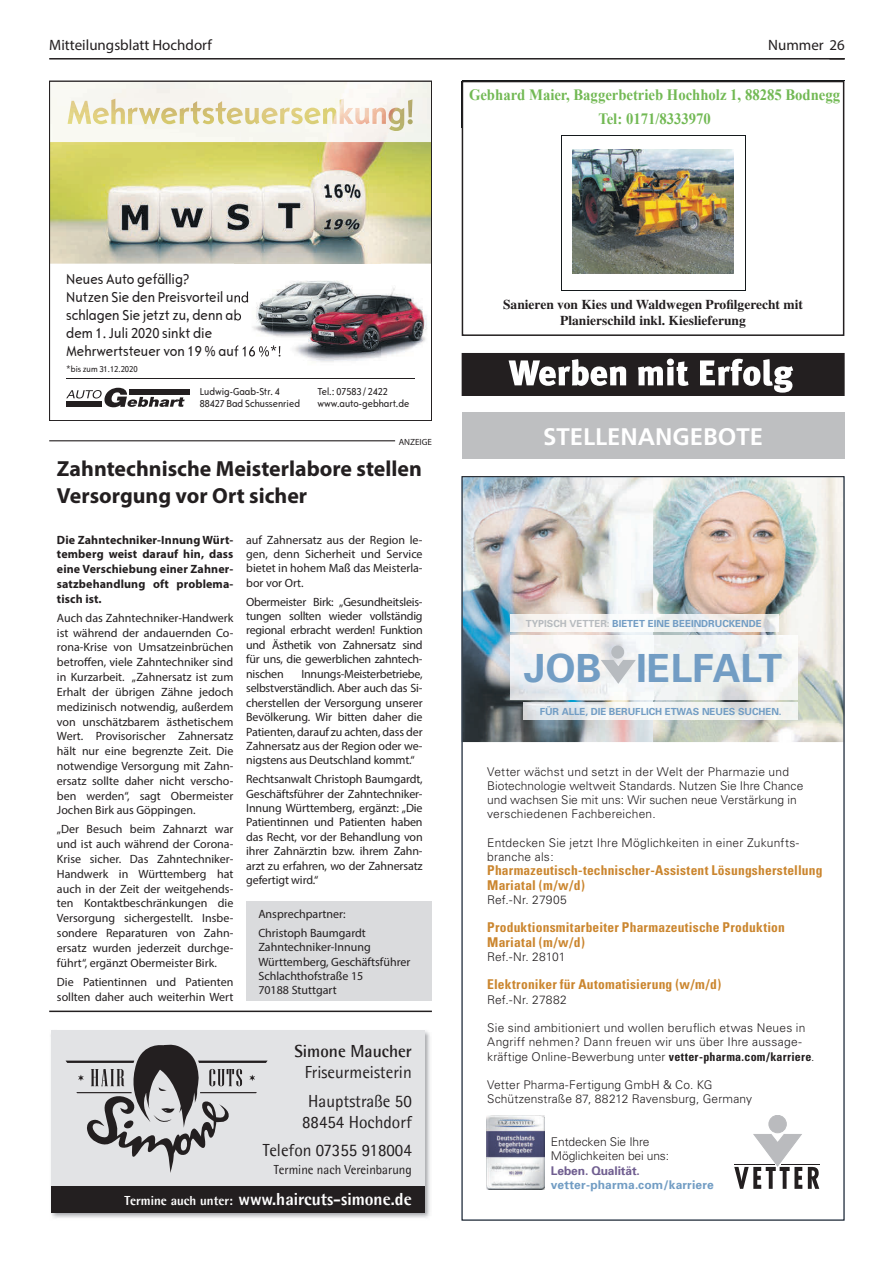
<style>
.page{position:relative;width:893px;height:1263px;background:#fff}
.page>*{position:absolute;margin:0;border:0;box-sizing:border-box;transform-origin:0 0}
.t1{font:700 38.85px "Univers";color:#729dc4}
.t2{font:700 24px "Frutiger";color:#fff}
.t3{font:700 21.9px/26.2px "Myriad Pro";color:#231f20}
.t4{font:17.55px/28.3px "Agfa Rotis Semisans";color:#231f20;scale:.96 1}
.t5{font:800 17.55px "Agfa Rotis Semisans";color:#fff;scale:.96 1}
.t6{font:700 17.55px "Agfa Rotis Semisans";color:#231f20;scale:.96 1}
.t7{font:700 15.75px/24px "Times New Roman";color:#72b954;text-align:center;scale:.93 1}
.t8{font:700 15.75px "Times New Roman";color:#14191c;scale:.93 1}
.t9{font:condensed 15px/18px "Opel Sans";color:#231f20}
.t10{font:15px "Myriad Pro";color:#231f20}
.t11{font:700 condensed 13.5px/14.2px "Univers";letter-spacing:.015em;color:#cb862f}
.t12{font:700 13.5px/16.2px "Times LT Std";color:#231f20;text-align:center}
.t13{font:13.2px "Agfa Rotis Semisans";color:#231f20;scale:.96 1}
.t14{font:12px/14.4px "Myriad Pro";color:#231f20;text-align:justify}
.t15{font:300 12px/14.2px "Univers";letter-spacing:.015em;color:#231f20}
.t16{font:700 12px/14.9px "Myriad Pro";letter-spacing:.01em;color:#231f20;text-align:justify}
.t17{font:300 12px/14.2px "Univers";letter-spacing:-.01em;color:#231f20}
.t18{font:700 12px "Univers";letter-spacing:.01em;color:#729dc4}
.t19{font:700 12px "Univers";letter-spacing:-.01em;color:#705e90}
.t20{font:condensed 10.5px/12.6px "Opel Sans";color:#231f20}
.t21{font:700 9.75px "Univers";color:#729dc4}
.t22{font:condensed 9px "Opel Sans";color:#231f20}
.t23{font:9px "Myriad Pro";color:#231f20}
.s1{font-size:13.2px}
.s2{color:#b7bbbf}
.s3{font-weight:700;font-stretch:condensed}
</style>
<div class="page">
<hr style="left:49px;top:58px;width:795px;height:2px;background:#231f20">
<svg style="left:829px;top:58px;width:16px;height:2px"></svg>
<img style="left:51px;top:1030px;width:379px;height:188px">
<div style="left:51px;top:1031px;width:373px;height:182px;background:#e2e3e5"></div>
<svg style="left:66px;top:1044px;width:202px;height:129px"></svg>
<div style="left:51px;top:1186px;width:373px;height:27px;background:#231f20"></div>
<img style="left:464px;top:478px;width:378px;height:264px">
<div style="left:769px;top:1115px;width:17px;height:18px;background:#babbbe;border-radius:50%"></div>
<svg style="left:734px;top:1134px;width:68px;height:55px"></svg>
<svg style="left:808px;top:1167px;width:11px;height:22px"></svg>
<hr style="left:734px;top:1164px;width:40px;height:1px;background:#231f20">
<hr style="left:781px;top:1164px;width:38px;height:1px;background:#231f20">
<img style="left:487px;top:1115px;width:57px;height:74px">
<img style="left:510px;top:635px;width:287px;height:64px">
<img style="left:524px;top:703px;width:273px;height:17px">
<img style="left:510px;top:615px;width:268px;height:17px">
<div style="left:611px;top:645px;width:13px;height:14px;background:#b7bbbf;border-radius:50%"></div>
<svg style="left:601px;top:660px;width:35px;height:24px"></svg>
<svg style="left:561px;top:135px;width:185px;height:1px"></svg>
<hr style="left:561px;top:136px;width:1px;height:155px;background:#14191c">
<hr style="left:745px;top:136px;width:1px;height:155px;background:#14191c">
<hr style="left:561px;top:136px;width:184px;height:1px;background:#14191c">
<hr style="left:561px;top:291px;width:184px;height:1px;background:#14191c">
<img style="left:572px;top:150px;width:162px;height:123px">
<div style="left:462px;top:81px;width:382px;height:255px;border:2px solid #231f20"></div>
<svg style="left:51px;top:83px;width:379px;height:325px"></svg>
<div style="left:49px;top:81px;width:383px;height:340px;border:1px solid #231f20"></div>
<hr style="left:49px;top:440px;width:346px;height:1px;background:#231f20">
<hr style="left:49px;top:1010px;width:383px;height:2px;background:#231f20">
<div style="left:246px;top:901px;width:186px;height:99px;background:#dadbdd"></div>
<div style="left:462px;top:412px;width:382px;height:47px;background:#bebfc1"></div>
<svg style="left:462px;top:353px;width:382px;height:42px"></svg>
<p class="t10" style="left:49px;top:35px;width:164px">Mitteilungsblatt Hochdorf</p>
<p class="t10" style="left:768px;top:35px;width:78px">Nummer 26</p>
<h3 class="t7" style="left:490px;top:84px;width:401px">Gebhard Maier, Baggerbetrieb Hochholz 1, 88285 Bodnegg<br>Tel: 0171/8333970</h3>
<h3 class="t7" style="left:469px;top:84px;width:401px">Gebhard Maier, Baggerb tri b Hochholz 1, 882 5 Bodnegg<br>Tel: 0171/8333970</h3>
<p class="t9" style="left:66px;top:270px;width:217px">Neues Auto gefällig?<br>Nutzen Sie den Preisvorteil und schlagen Sie jetzt zu, denn ab<br>dem 1. Juli 2020 sinkt die<br>Mehrwertsteuer von 19 % auf 16 %*!</p>
<p class="t22" style="left:66px;top:363px;width:73px">*bis zum 31.12.2020</p>
<p class="t20" style="left:200px;top:385px;width:102px">Ludwig-Gaab-Str. 4<br>88427 Bad Schussenried</p>
<p class="t20" style="left:317px;top:385px;width:93px">Tel.: 07583 / 2422 www.auto-gebhart.de</p>
<p class="t23" style="left:399px;top:436px;width:35px">ANZEIGE</p>
<h3 class="t3" style="left:57px;top:455px;width:366px">Zahntechnische Meisterlabore stellen<br>Versorgung vor Ort sicher</h3>
<p class="t16" style="left:57px;top:532px;width:178px">Die Zahntechniker-Innung Würt&shy;temberg weist darauf hin, dass eine Verschiebung einer Zahner&shy;satzbehandlung oft problema&shy;tisch ist.</p>
<p class="t14" style="left:57px;top:610px;width:178px;line-height:14.9px">Auch das Zahntechniker-Handwerk ist während der andauernden Co&shy;rona-Krise von Umsatzeinbrüchen betroffen, viele Zahntechniker sind in Kurzarbeit. „Zahnersatz ist zum Erhalt der übrigen Zähne jedoch medizinisch notwendig, außerdem von unschätzbarem ästhetischem Wert. Provisorischer Zahnersatz hält nur eine begrenzte Zeit. Die notwendige Versorgung mit Zahn&shy;ersatz sollte daher nicht verscho&shy;ben werden“, sagt Obermeister Jochen Birk aus Göppingen.</p>
<p class="t14" style="left:57px;top:822px;width:178px;line-height:14.9px">„Der Besuch beim Zahnarzt war und ist auch während der Corona-Krise sicher. Das Zahntechniker-Handwerk in Württemberg hat auch in der Zeit der weitgehends&shy;ten Kontaktbeschränkungen die Versorgung sichergestellt. Insbe&shy;sondere Reparaturen von Zahn&shy;ersatz wurden jederzeit durchge&shy;führt“, ergänzt Obermeister Birk.</p>
<p class="t14" style="left:57px;top:974px;width:178px;line-height:14.9px">Die Patientinnen und Patienten sollten daher auch weiterhin Wert</p>
<p class="t14" style="left:246px;top:532px;width:178px">auf Zahnersatz aus der Region le&shy;gen, denn Sicherheit und Service bietet in hohem Maß das Meisterla&shy;bor vor Ort.</p>
<p class="t14" style="left:246px;top:594px;width:178px">Obermeister Birk: „Gesundheitsleis&shy;tungen sollten wieder vollständig regional erbracht werden! Funktion und Ästhetik von Zahnersatz sind für uns, die gewerblichen zahntech&shy;nischen</p>
<p class="t14" style="left:246px;top:666px;width:178px;text-indent:55px">Innungs-Meisterbetriebe, selbstverständlich. Aber auch das Si&shy;cherstellen der Versorgung unserer Bevölkerung. Wir bitten daher die Patienten, darauf zu achten, dass der Zahnersatz aus der Region oder we&shy;nigstens aus Deutschland kommt.“</p>
<p class="t14" style="left:246px;top:772px;width:178px">Rechtsanwalt Christoph Baumgardt, Geschäftsführer der Zahntechniker-Innung Württemberg, ergänzt: „Die Patientinnen und Patienten haben das Recht, vor der Behandlung von ihrer Zahnärztin bzw. ihrem Zahn&shy;arzt zu erfahren, wo der Zahnersatz gefertigt wird.“</p>
<p class="t14" style="left:258px;top:905px;width:109px;line-height:18.6px">Ansprechpartner:<br>Christoph Baumgardt</p>
<p class="t14" style="left:258px;top:940px;width:154px;text-align:left">Zahntechniker-Innung<br>Württemberg, Geschäftsführer<br>Schlachthofstraße 15<br>70188 Stuttgart</p>
<h3 class="t6" style="left:294px;top:1040px;width:124px">Simone Maucher</h3>
<h3 class="t4" style="left:305px;top:1058px;width:113px">Friseurmeisterin<br>Hauptstraße 50</h3>
<h3 class="t4" style="left:263px;top:1107px;width:157px;text-align:right">88454 Hochdorf<br>Telefon 07355 918004</h3>
<p class="t13" style="left:274px;top:1161px;width:145px">Termine nach Vereinbarung</p>
<h3 class="t5" style="left:125px;top:1188px;width:301px"><span class="s1">Termine auch unter:</span> www.haircuts-simone.de</h3>
<p class="t12" style="left:503px;top:296px;width:301px">Sanieren von Kies und Waldwegen Profilgerecht mit<br>Planierschild inkl. Kieslieferung</p>
<h3 class="t8" style="left:509px;top:305px;width:360px">Sanieren von Kies- und Waldwegen mit Planierschild</h3>
<h3 class="t8" style="left:488px;top:305px;width:360px">Sanieren von Kies- und Waldwegen mit Planierschild</h3>
<h2 class="t2" style="left:543px;top:423px;width:222px">STELLENANGEBOTE</h2>
<p class="t21" style="left:526px;top:617px;width:237px"><span class="s2">TYPISCH VETTER:</span> BIETET EINE BEEINDRUCKENDE</p>
<h1 class="t1" style="left:524px;top:645px;width:260px">JOB IELFALT</h1>
<p class="t21" style="left:540px;top:705px;width:243px">FÜR ALLE, DIE BERUFLICH ETWAS NEUES SUCHEN.</p>
<p class="t15" style="left:487px;top:764px;width:318px">Vetter wächst und setzt in der Welt der Pharmazie und Biotechnologie weltweit Standards. Nutzen Sie Ihre Chance und wachsen Sie mit uns: Wir suchen neue Verstärkung in verschiedenen Fachbereichen.</p>
<p class="t15" style="left:487px;top:835px;width:314px">Entdecken Sie jetzt Ihre Möglichkeiten in einer Zukunfts&shy;branche als:</p>
<p class="t11" style="left:487px;top:863px;width:337px">Pharmazeutisch-technischer-Assistent Lösungsherstellung<br>Mariatal (m/w/d)</p>
<p class="t15" style="left:487px;top:892px;width:81px">Ref.-Nr. 27905</p>
<p class="t11" style="left:487px;top:920px;width:299px">Produktionsmitarbeiter Pharmazeutische Produktion<br>Mariatal (m/w/d)</p>
<p class="t15" style="left:487px;top:949px;width:80px">Ref.-Nr. 28101</p>
<p class="t11" style="left:487px;top:977px;width:236px">Elektroniker für Automatisierung (w/m/d)</p>
<p class="t15" style="left:487px;top:992px;width:81px">Ref.-Nr. 27882</p>
<p class="t15" style="left:487px;top:1021px;width:329px">Sie sind ambitioniert und wollen beruflich etwas Neues in<br>Angriff nehmen? Dann freuen wir uns über Ihre aussage&shy;kräftige Online-Bewerbung unter <span class="s3">vetter-pharma.com/karriere</span>.</p>
<p class="t15" style="left:487px;top:1078px;width:266px">Vetter Pharma-Fertigung GmbH &amp; Co. KG<br>Schützenstraße 87, 88212 Ravensburg, Germany</p>
<p class="t17" style="left:551px;top:1135px;width:120px">Entdecken Sie Ihre<br>Möglichkeiten bei uns:</p>
<p class="t19" style="left:551px;top:1163px;width:90px">Leben. Qualität.</p>
<p class="t18" style="left:551px;top:1177px;width:164px">vetter-pharma.com/karriere</p>
</div>
